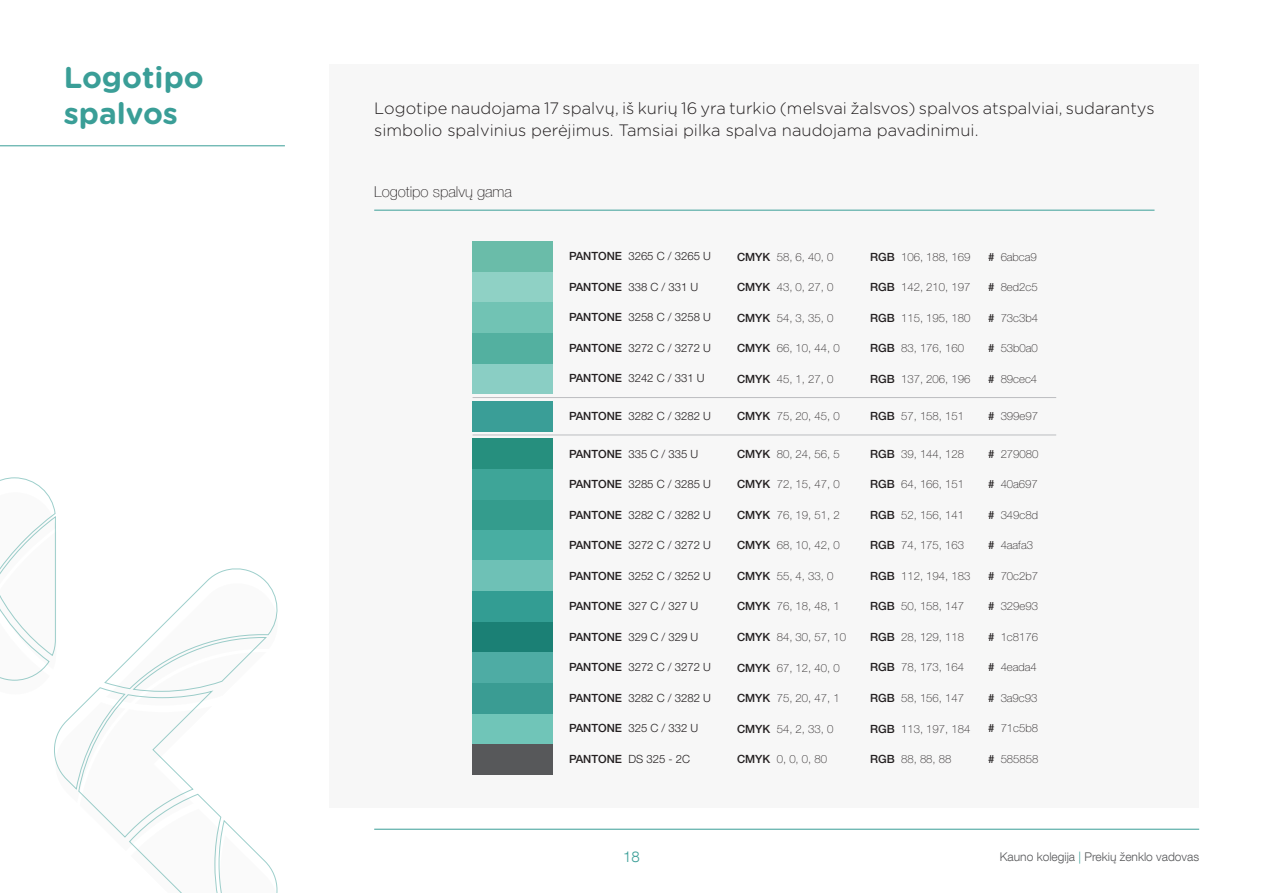
<style>
.page{position:relative;width:1263px;height:893px;background:#fff}
.page>*{position:absolute;margin:0;border:0;box-sizing:border-box;transform-origin:0 0}
.t1{font:700 30px/36px "Gotham Rounded";color:#3a9e97}
.t2{font:300 16.5px/21.6px "Gotham Rounded";color:#231f20}
.t3{font:100 15px "Helvetica Neue LT Com";color:#231f20}
.t4{font:300 15px "Helvetica Neue LT Com";color:#3a9e97}
.t5{font:300 12px "Helvetica Neue LT Com";color:#57585a}
.t6{font:100 11.4px "Helvetica Neue LT Com";color:#231f20}
.t7{font:300 11.4px "Helvetica Neue LT Com";color:#231f20}
.s1{font-weight:500}
.s2{color:#3a9e97}
</style>
<div class="page">
<hr style="left:374px;top:829px;width:825px;height:1px;background:#3a9e97">
<svg style="left:0;top:477px;width:278px;height:416px"></svg>
<div style="left:330px;top:64px;width:869px;height:743px;background:#f7f7f7"></div>
<hr style="left:374px;top:210px;width:780px;height:1px;background:#3a9e97">
<div style="left:472px;top:241px;width:81px;height:31px;background:#6abca9"></div>
<div style="left:472px;top:500px;width:81px;height:30px;background:#349c8d"></div>
<div style="left:472px;top:363px;width:81px;height:31px;background:#8acec4"></div>
<div style="left:472px;top:622px;width:81px;height:30px;background:#1b8075"></div>
<div style="left:472px;top:272px;width:81px;height:30px;background:#8fd1c5"></div>
<div style="left:472px;top:530px;width:81px;height:31px;background:#48aea2"></div>
<div style="left:472px;top:713px;width:81px;height:31px;background:#70c5b8"></div>
<div style="left:472px;top:652px;width:81px;height:31px;background:#4eaca4"></div>
<div style="left:472px;top:302px;width:81px;height:31px;background:#71c3b4"></div>
<div style="left:472px;top:561px;width:81px;height:30px;background:#6ec1b6"></div>
<div style="left:472px;top:439px;width:81px;height:30px;background:#268f7e"></div>
<div style="left:472px;top:683px;width:81px;height:30px;background:#3a9c93"></div>
<div style="left:472px;top:333px;width:81px;height:30px;background:#53b0a0"></div>
<div style="left:472px;top:591px;width:81px;height:31px;background:#339d93"></div>
<div style="left:472px;top:469px;width:81px;height:31px;background:#3ea598"></div>
<div style="left:472px;top:401px;width:81px;height:30px;background:#3a9e97"></div>
<div style="left:472px;top:744px;width:81px;height:30px;background:#57585a"></div>
<hr style="left:473px;top:397px;width:583px;height:1px;background:#bcbdc0">
<hr style="left:473px;top:435px;width:583px;height:1px;background:#bcbdc0">
<hr style="left:0;top:146px;width:285px;height:1px;background:#3a9e97">
<h1 class="t1" style="left:64px;top:58px;width:142px">Logotipo spalvos</h1>
<h2 class="t2" style="left:374px;top:97px;width:782px">Logotipe naudojama 17 spalvų, iš kurių 16 yra turkio (melsvai žalsvos) spalvos atspalviai, sudarantys simbolio spalvinius perėjimus. Tamsiai pilka spalva naudojama pavadinimui.</h2>
<h3 class="t3" style="left:374px;top:183px;width:139px">Logotipo spalvų gama</h3>
<p class="t7" style="left:569px;top:249px;width:143px"><span class="s1">PANTONE</span> 3265 C / 3265 U</p>
<p class="t6" style="left:737px;top:250px;width:98px"><span class="s1">CMYK</span> 58, 6, 40, 0</p>
<p class="t6" style="left:870px;top:250px;width:102px"><span class="s1">RGB</span> 106, 188, 169</p>
<p class="t6" style="left:988px;top:250px;width:50px"><span class="s1">#</span> 6abca9</p>
<p class="t7" style="left:569px;top:280px;width:131px"><span class="s1">PANTONE</span> 338 C / 331 U</p>
<p class="t6" style="left:737px;top:280px;width:98px"><span class="s1">CMYK</span> 43, 0, 27, 0</p>
<p class="t6" style="left:870px;top:280px;width:102px"><span class="s1">RGB</span> 142, 210, 197</p>
<p class="t6" style="left:988px;top:280px;width:51px"><span class="s1">#</span> 8ed2c5</p>
<p class="t7" style="left:569px;top:310px;width:143px"><span class="s1">PANTONE</span> 3258 C / 3258 U</p>
<p class="t6" style="left:737px;top:311px;width:98px"><span class="s1">CMYK</span> 54, 3, 35, 0</p>
<p class="t6" style="left:870px;top:311px;width:102px"><span class="s1">RGB</span> 115, 195, 180</p>
<p class="t6" style="left:988px;top:311px;width:51px"><span class="s1">#</span> 73c3b4</p>
<p class="t7" style="left:569px;top:341px;width:143px"><span class="s1">PANTONE</span> 3272 C / 3272 U</p>
<p class="t6" style="left:737px;top:341px;width:104px"><span class="s1">CMYK</span> 66, 10, 44, 0</p>
<p class="t6" style="left:870px;top:341px;width:95px"><span class="s1">RGB</span> 83, 176, 160</p>
<p class="t6" style="left:988px;top:341px;width:51px"><span class="s1">#</span> 53b0a0</p>
<p class="t7" style="left:569px;top:371px;width:137px"><span class="s1">PANTONE</span> 3242 C / 331 U</p>
<p class="t6" style="left:737px;top:372px;width:98px"><span class="s1">CMYK</span> 45, 1, 27, 0</p>
<p class="t6" style="left:870px;top:372px;width:102px"><span class="s1">RGB</span> 137, 206, 196</p>
<p class="t6" style="left:988px;top:372px;width:51px"><span class="s1">#</span> 89cec4</p>
<p class="t7" style="left:569px;top:409px;width:143px"><span class="s1">PANTONE</span> 3282 C / 3282 U</p>
<p class="t6" style="left:737px;top:409px;width:104px"><span class="s1">CMYK</span> 75, 20, 45, 0</p>
<p class="t6" style="left:870px;top:409px;width:95px"><span class="s1">RGB</span> 57, 158, 151</p>
<p class="t6" style="left:988px;top:409px;width:51px"><span class="s1">#</span> 399e97</p>
<p class="t7" style="left:569px;top:447px;width:131px"><span class="s1">PANTONE</span> 335 C / 335 U</p>
<p class="t6" style="left:737px;top:447px;width:104px"><span class="s1">CMYK</span> 80, 24, 56, 5</p>
<p class="t6" style="left:870px;top:447px;width:95px"><span class="s1">RGB</span> 39, 144, 128</p>
<p class="t6" style="left:988px;top:447px;width:52px"><span class="s1">#</span> 279080</p>
<p class="t7" style="left:569px;top:477px;width:143px"><span class="s1">PANTONE</span> 3285 C / 3285 U</p>
<p class="t6" style="left:737px;top:478px;width:104px"><span class="s1">CMYK</span> 72, 15, 47, 0</p>
<p class="t6" style="left:870px;top:477px;width:95px"><span class="s1">RGB</span> 64, 166, 151</p>
<p class="t6" style="left:988px;top:477px;width:51px"><span class="s1">#</span> 40a697</p>
<p class="t7" style="left:569px;top:508px;width:143px"><span class="s1">PANTONE</span> 3282 C / 3282 U</p>
<p class="t6" style="left:737px;top:508px;width:104px"><span class="s1">CMYK</span> 76, 19, 51, 2</p>
<p class="t6" style="left:870px;top:508px;width:95px"><span class="s1">RGB</span> 52, 156, 141</p>
<p class="t6" style="left:988px;top:508px;width:51px"><span class="s1">#</span> 349c8d</p>
<p class="t7" style="left:569px;top:538px;width:143px"><span class="s1">PANTONE</span> 3272 C / 3272 U</p>
<p class="t6" style="left:737px;top:539px;width:104px"><span class="s1">CMYK</span> 68, 10, 42, 0</p>
<p class="t6" style="left:870px;top:539px;width:95px"><span class="s1">RGB</span> 74, 175, 163</p>
<p class="t6" style="left:988px;top:539px;width:46px"><span class="s1">#</span> 4aafa3</p>
<p class="t7" style="left:569px;top:569px;width:143px"><span class="s1">PANTONE</span> 3252 C / 3252 U</p>
<p class="t6" style="left:737px;top:569px;width:98px"><span class="s1">CMYK</span> 55, 4, 33, 0</p>
<p class="t6" style="left:870px;top:569px;width:102px"><span class="s1">RGB</span> 112, 194, 183</p>
<p class="t6" style="left:988px;top:569px;width:51px"><span class="s1">#</span> 70c2b7</p>
<p class="t7" style="left:569px;top:599px;width:131px"><span class="s1">PANTONE</span> 327 C / 327 U</p>
<p class="t6" style="left:737px;top:600px;width:104px"><span class="s1">CMYK</span> 76, 18, 48, 1</p>
<p class="t6" style="left:870px;top:600px;width:95px"><span class="s1">RGB</span> 50, 158, 147</p>
<p class="t6" style="left:988px;top:600px;width:51px"><span class="s1">#</span> 329e93</p>
<p class="t7" style="left:569px;top:630px;width:131px"><span class="s1">PANTONE</span> 329 C / 329 U</p>
<p class="t6" style="left:737px;top:630px;width:110px"><span class="s1">CMYK</span> 84, 30, 57, 10</p>
<p class="t6" style="left:870px;top:630px;width:95px"><span class="s1">RGB</span> 28, 129, 118</p>
<p class="t6" style="left:988px;top:630px;width:51px"><span class="s1">#</span> 1c8176</p>
<p class="t7" style="left:569px;top:660px;width:143px"><span class="s1">PANTONE</span> 3272 C / 3272 U</p>
<p class="t6" style="left:737px;top:661px;width:104px"><span class="s1">CMYK</span> 67, 12, 40, 0</p>
<p class="t6" style="left:870px;top:661px;width:95px"><span class="s1">RGB</span> 78, 173, 164</p>
<p class="t6" style="left:988px;top:661px;width:50px"><span class="s1">#</span> 4eada4</p>
<p class="t7" style="left:569px;top:691px;width:143px"><span class="s1">PANTONE</span> 3282 C / 3282 U</p>
<p class="t6" style="left:737px;top:691px;width:104px"><span class="s1">CMYK</span> 75, 20, 47, 1</p>
<p class="t6" style="left:870px;top:691px;width:95px"><span class="s1">RGB</span> 58, 156, 147</p>
<p class="t6" style="left:988px;top:691px;width:51px"><span class="s1">#</span> 3a9c93</p>
<p class="t7" style="left:569px;top:721px;width:131px"><span class="s1">PANTONE</span> 325 C / 332 U</p>
<p class="t6" style="left:737px;top:722px;width:98px"><span class="s1">CMYK</span> 54, 2, 33, 0</p>
<p class="t6" style="left:870px;top:722px;width:102px"><span class="s1">RGB</span> 113, 197, 184</p>
<p class="t6" style="left:988px;top:722px;width:51px"><span class="s1">#</span> 71c5b8</p>
<p class="t7" style="left:569px;top:752px;width:123px"><span class="s1">PANTONE</span> DS 325 - 2C</p>
<p class="t6" style="left:737px;top:752px;width:92px"><span class="s1">CMYK</span> 0, 0, 0, 80</p>
<p class="t6" style="left:870px;top:752px;width:83px"><span class="s1">RGB</span> 88, 88, 88</p>
<p class="t6" style="left:988px;top:752px;width:52px"><span class="s1">#</span> 585858</p>
<h3 class="t4" style="left:623px;top:848px;width:18px">18</h3>
<p class="t5" style="left:1000px;top:850px;width:201px">Kauno kolegija <span class="s2">|</span> Prekių ženklo vadovas</p>
</div>
